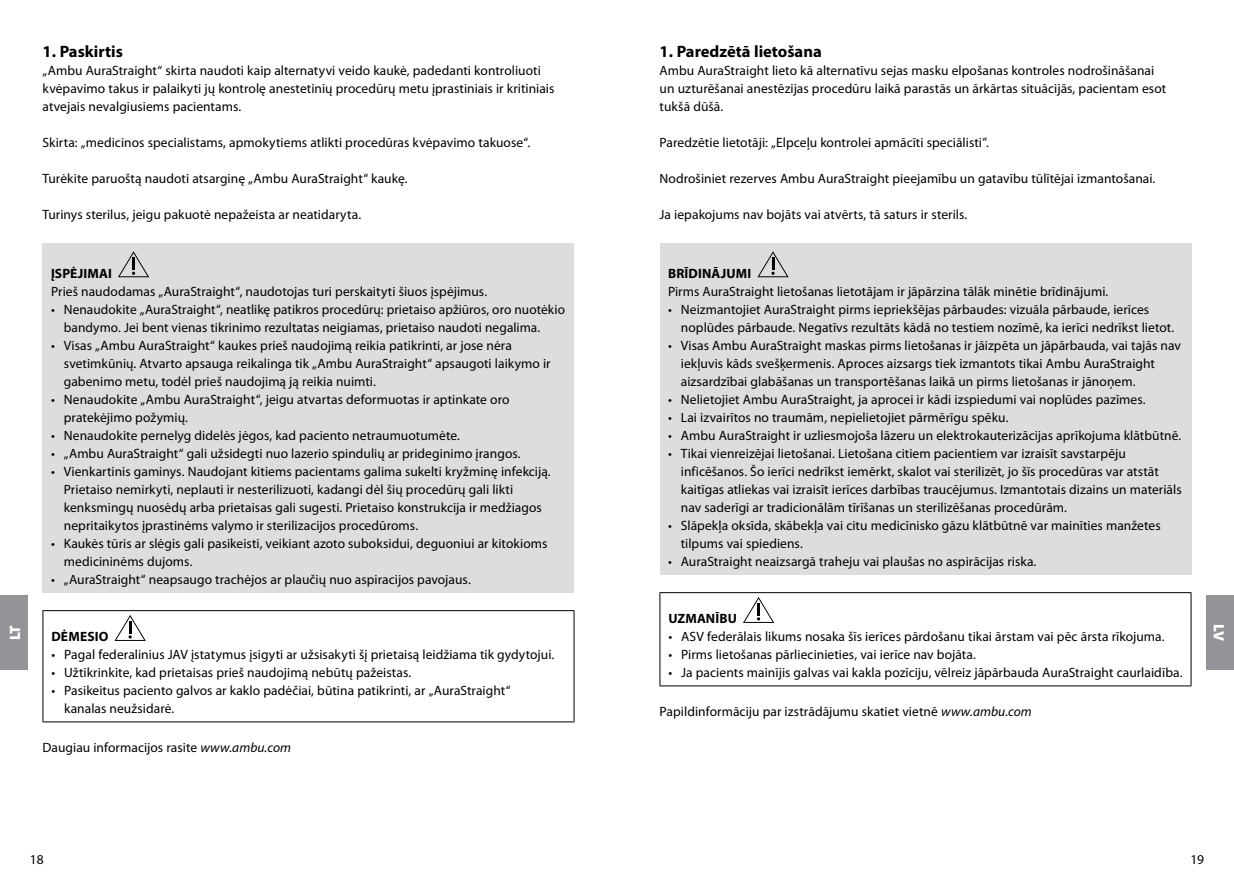
<style>
.page{position:relative;width:1234px;height:893px;background:#fff}
.page>*{position:absolute;margin:0;border:0;box-sizing:border-box;transform-origin:0 0}
.t1{font:700 16.5px "Myriad Pro";color:#000}
.t2{font:900 15px "Myriad Pro";color:#fff}
.t3{font:13.5px/18px "Myriad Pro";color:#000}
.t4{font:700 13.5px "Myriad Pro";letter-spacing:.01em;color:#000}
.s1{font-style:italic}
</style>
<div class="page">
<div style="left:1205px;top:595px;width:28px;height:75px;background:#939498"></div>
<div style="left:0;top:595px;width:28px;height:75px;background:#939498"></div>
<div style="left:43px;top:243px;width:531px;height:349px;background:#dcddde"></div>
<svg style="left:118px;top:251px;width:31px;height:26px"></svg>
<hr style="left:43px;top:610px;width:531px;height:1px;background:#000">
<hr style="left:43px;top:611px;width:1px;height:110px;background:#000">
<hr style="left:573px;top:611px;width:1px;height:110px;background:#000">
<hr style="left:43px;top:721px;width:531px;height:1px;background:#000">
<svg style="left:114px;top:615px;width:32px;height:26px"></svg>
<div style="left:659px;top:243px;width:532px;height:331px;background:#dcddde"></div>
<svg style="left:757px;top:251px;width:31px;height:26px"></svg>
<hr style="left:659px;top:592px;width:532px;height:1px;background:#000">
<hr style="left:659px;top:593px;width:1px;height:92px;background:#000">
<hr style="left:1190px;top:593px;width:1px;height:92px;background:#000">
<hr style="left:659px;top:685px;width:532px;height:1px;background:#000">
<svg style="left:743px;top:597px;width:31px;height:26px"></svg>
<p class="t2" style="left:6px;top:640px;width:16px;rotate:-90deg">LT</p>
<p class="t1" style="left:43px;top:40px;width:82px">1. Paskirtis</p>
<p class="t3" style="left:43px;top:61px;width:513px">„Ambu AuraStraight“ skirta naudoti kaip alternatyvi veido kaukė, padedanti kontroliuoti kvėpavimo takus ir palaikyti jų kontrolę anestetinių procedūrų metu įprastiniais ir kritiniais atvejais nevalgiusiems pacientams.</p>
<p class="t3" style="left:43px;top:133px;width:489px">Skirta: „medicinos specialistams, apmokytiems atlikti procedūras kvėpavimo takuose“.</p>
<p class="t3" style="left:43px;top:169px;width:366px">Turėkite paruoštą naudoti atsarginę „Ambu AuraStraight“ kaukę.</p>
<p class="t3" style="left:43px;top:205px;width:320px">Turinys sterilus, jeigu pakuotė nepažeista ar neatidaryta.</p>
<p class="t4" style="left:51px;top:264px;width:62px">ĮSPĖJIMAI</p>
<p class="t3" style="left:51px;top:282px;width:437px">Prieš naudodamas „AuraStraight“, naudotojas turi perskaityti šiuos įspėjimus.</p>
<p class="t3" style="left:64px;top:300px;width:502px;text-indent:-13px">• Nenaudokite „AuraStraight“, neatlikę patikros procedūrų: prietaiso apžiūros, oro nuotėkio bandymo. Jei bent vienas tikrinimo rezultatas neigiamas, prietaiso naudoti negalima.</p>
<p class="t3" style="left:64px;top:336px;width:488px;text-indent:-13px">• Visas „Ambu AuraStraight“ kaukes prieš naudojimą reikia patikrinti, ar jose nėra svetimkūnių. Atvarto apsauga reikalinga tik „Ambu AuraStraight“ apsaugoti laikymo ir gabenimo metu, todėl prieš naudojimą ją reikia nuimti.</p>
<p class="t3" style="left:64px;top:390px;width:447px;text-indent:-13px">• Nenaudokite „Ambu AuraStraight“, jeigu atvartas deformuotas ir aptinkate oro pratekėjimo požymių.</p>
<p class="t3" style="left:51px;top:426px;width:410px">• Nenaudokite pernelyg didelės jėgos, kad paciento netraumuotumėte.</p>
<p class="t3" style="left:51px;top:444px;width:471px">• „Ambu AuraStraight“ gali užsidegti nuo lazerio spindulių ar prideginimo įrangos.</p>
<p class="t3" style="left:64px;top:462px;width:488px;text-indent:-13px">• Vienkartinis gaminys. Naudojant kitiems pacientams galima sukelti kryžminę infekciją.<br>Prietaiso nemirkyti, neplauti ir nesterilizuoti, kadangi dėl šių procedūrų gali likti kenksmingų nuosėdų arba prietaisas gali sugesti. Prietaiso konstrukcija ir medžiagos nepritaikytos įprastinėms valymo ir sterilizacijos procedūroms.</p>
<p class="t3" style="left:64px;top:534px;width:485px;text-indent:-13px">• Kaukės tūris ar slėgis gali pasikeisti, veikiant azoto suboksidui, deguoniui ar kitokioms medicininėms dujoms.</p>
<p class="t3" style="left:51px;top:570px;width:421px">• „AuraStraight“ neapsaugo trachėjos ar plaučių nuo aspiracijos pavojaus.</p>
<p class="t4" style="left:51px;top:628px;width:58px">DĖMESIO</p>
<p class="t3" style="left:51px;top:646px;width:504px">• Pagal federalinius JAV įstatymus įsigyti ar užsisakyti šį prietaisą leidžiama tik gydytojui.</p>
<p class="t3" style="left:51px;top:664px;width:361px">• Užtikrinkite, kad prietaisas prieš naudojimą nebūtų pažeistas.</p>
<p class="t3" style="left:64px;top:682px;width:448px;text-indent:-13px">• Pasikeitus paciento galvos ar kaklo padėčiai, būtina patikrinti, ar „AuraStraight“ kanalas neužsidarė.</p>
<p class="t3" style="left:43px;top:738px;width:250px">Daugiau informacijos rasite <span class="s1">www.ambu.com</span></p>
<p class="t1" style="left:659px;top:40px;width:164px">1. Paredzētā lietošana</p>
<p class="t3" style="left:659px;top:61px;width:508px">Ambu AuraStraight lieto kā alternatīvu sejas masku elpošanas kontroles nodrošināšanai un uzturēšanai anestēzijas procedūru laikā parastās un ārkārtas situācijās, pacientam esot tukšā dūšā.</p>
<p class="t3" style="left:659px;top:133px;width:331px">Paredzētie lietotāji: „Elpceļu kontrolei apmācīti speciālisti”.</p>
<p class="t3" style="left:659px;top:169px;width:497px">Nodrošiniet rezerves Ambu AuraStraight pieejamību un gatavību tūlītējai izmantošanai.</p>
<p class="t3" style="left:659px;top:205px;width:309px">Ja iepakojums nav bojāts vai atvērts, tā saturs ir sterils.</p>
<p class="t4" style="left:668px;top:264px;width:85px">BRĪDINĀJUMI</p>
<p class="t3" style="left:668px;top:282px;width:441px">Pirms AuraStraight lietošanas lietotājam ir jāpārzina tālāk minētie brīdinājumi.</p>
<p class="t3" style="left:680px;top:300px;width:495px;text-indent:-13px">• Neizmantojiet AuraStraight pirms iepriekšējas pārbaudes: vizuāla pārbaude, ierīces noplūdes pārbaude. Negatīvs rezultāts kādā no testiem nozīmē, ka ierīci nedrīkst lietot.</p>
<p class="t3" style="left:680px;top:336px;width:501px;text-indent:-13px">• Visas Ambu AuraStraight maskas pirms lietošanas ir jāizpēta un jāpārbauda, vai tajās nav iekļuvis kāds svešķermenis. Aproces aizsargs tiek izmantots tikai Ambu AuraStraight aizsardzībai glabāšanas un transportēšanas laikā un pirms lietošanas ir jānoņem.</p>
<p class="t3" style="left:668px;top:390px;width:479px">• Nelietojiet Ambu AuraStraight, ja aprocei ir kādi izspiedumi vai noplūdes pazīmes.</p>
<p class="t3" style="left:668px;top:408px;width:342px">• Lai izvairītos no traumām, nepielietojiet pārmērīgu spēku.</p>
<p class="t3" style="left:668px;top:426px;width:514px">• Ambu AuraStraight ir uzliesmojoša lāzeru un elektrokauterizācijas aprīkojuma klātbūtnē.</p>
<p class="t3" style="left:680px;top:444px;width:502px;text-indent:-13px">• Tikai vienreizējai lietošanai. Lietošana citiem pacientiem var izraisīt savstarpēju inficēšanos. Šo ierīci nedrīkst iemērkt, skalot vai sterilizēt, jo šīs procedūras var atstāt kaitīgas atliekas vai izraisīt ierīces darbības traucējumus. Izmantotais dizains un materiāls nav saderīgi ar tradicionālām tīrīšanas un sterilizēšanas procedūrām.</p>
<p class="t3" style="left:680px;top:516px;width:481px;text-indent:-13px">• Slāpekļa oksīda, skābekļa vai citu medicīnisko gāzu klātbūtnē var mainīties manžetes tilpums vai spiediens.</p>
<p class="t3" style="left:668px;top:552px;width:370px">• AuraStraight neaizsargā traheju vai plaušas no aspirācijas riska.</p>
<p class="t4" style="left:668px;top:610px;width:70px">UZMANĪBU</p>
<p class="t3" style="left:668px;top:628px;width:497px">• ASV federālais likums nosaka šīs ierīces pārdošanu tikai ārstam vai pēc ārsta rīkojuma.</p>
<p class="t3" style="left:668px;top:646px;width:309px">• Pirms lietošanas pārliecinieties, vai ierīce nav bojāta.</p>
<p class="t3" style="left:668px;top:664px;width:515px">• Ja pacients mainījis galvas vai kakla pozīciju, vēlreiz jāpārbauda AuraStraight caurlaidība.</p>
<p class="t3" style="left:659px;top:702px;width:373px">Papildinformāciju par izstrādājumu skatiet vietnē <span class="s1">www.ambu.com</span></p>
<p class="t2" style="left:1227px;top:624px;width:18px;rotate:90deg">LV</p>
<p class="t3" style="left:30px;top:850px;width:15px">18</p>
<p class="t3" style="left:1189px;top:850px;width:15px">19</p>
</div>
